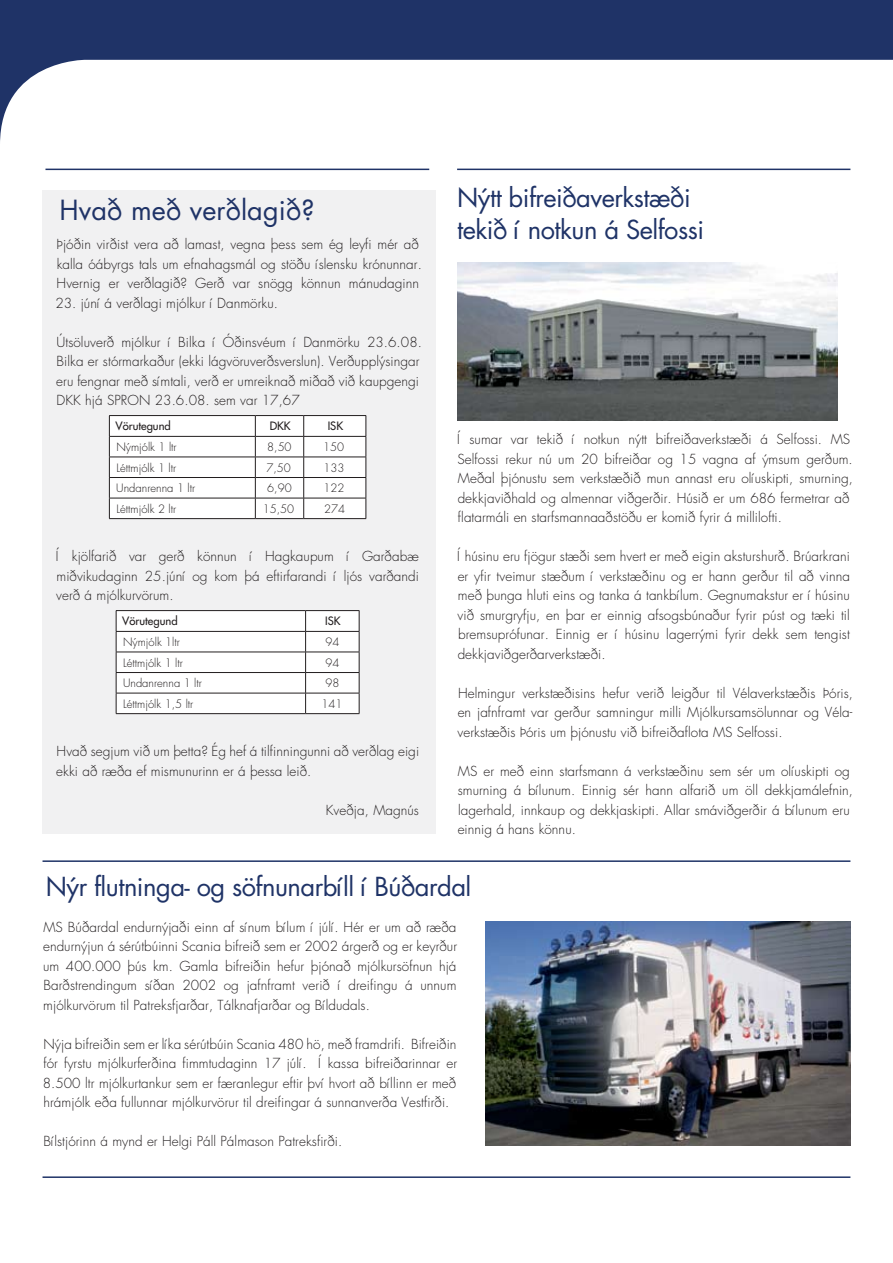
<style>
.page{position:relative;width:893px;height:1263px;background:#fff}
.page>*{position:absolute;margin:0;border:0;box-sizing:border-box;transform-origin:0 0}
.t1{font:27px "Futura";letter-spacing:.005em;color:#1f3367}
.t2{font:25.5px/31.5px "Futura";letter-spacing:-.02em;color:#1f3367}
.t3{font:300 13.5px/19.5px "Futura";letter-spacing:.005em;color:#221e1f}
.t4{font:300 11.25px "Futura";color:#221e1f}
.t5{font:11.25px "Futura";color:#221e1f}
</style>
<div class="page">
<svg style="left:0;top:0;width:892px;height:171px"></svg>
<svg style="left:892px;top:0;width:1px;height:60px"></svg>
<div style="left:43px;top:190px;width:393px;height:644px;background:#f1f1f2"></div>
<hr style="left:43px;top:1176px;width:807px;height:2px;background:#1f3367">
<hr style="left:45px;top:169px;width:384px;height:1px;background:#1f3367">
<hr style="left:457px;top:169px;width:393px;height:1px;background:#1f3367">
<hr style="left:109px;top:415px;width:146px;height:1px;background:#221e1f">
<hr style="left:255px;top:415px;width:49px;height:1px;background:#221e1f">
<hr style="left:304px;top:415px;width:62px;height:1px;background:#221e1f">
<svg style="left:109px;top:416px;width:258px;height:103px"></svg>
<hr style="left:109px;top:518px;width:146px;height:1px;background:#221e1f">
<hr style="left:255px;top:518px;width:49px;height:1px;background:#221e1f">
<hr style="left:304px;top:518px;width:62px;height:1px;background:#221e1f">
<hr style="left:116px;top:610px;width:190px;height:1px;background:#221e1f">
<hr style="left:306px;top:610px;width:53px;height:1px;background:#221e1f">
<svg style="left:116px;top:611px;width:244px;height:103px"></svg>
<hr style="left:116px;top:713px;width:190px;height:1px;background:#221e1f">
<hr style="left:306px;top:713px;width:53px;height:1px;background:#221e1f">
<img style="left:457px;top:262px;width:381px;height:158px">
<img style="left:485px;top:921px;width:365px;height:224px">
<hr style="left:43px;top:860px;width:807px;height:2px;background:#1f3367">
<h1 class="t1" style="left:60px;top:191px;width:256px">Hvað með verðlagið?</h1>
<p class="t3" style="left:57px;top:234px;width:367px">Þjóðin virðist vera að lamast, vegna þess sem ég leyfi mér að kalla óábyrgs tals um efnahagsmál og stöðu íslensku krónunnar.<br>Hvernig er verðlagið? Gerð var snögg könnun mánudaginn</p>
<p class="t3" style="left:55px;top:293px;width:224px">23. júní á verðlagi mjólkur í Danmörku.</p>
<p class="t3" style="left:56px;top:332px;width:367px">Útsöluverð mjólkur í Bilka í Óðinsvéum í Danmörku 23.6.08.<br>Bilka er stórmarkaður (ekki lágvöruverðsverslun). Verðupplýsingar eru fengnar með símtali, verð er umreiknað miðað við kaupgengi DKK hjá SPRON 23.6.08. sem var 17,67</p>
<p class="t5" style="left:116px;top:419px;width:57px">Vörutegund</p>
<p class="t5" style="left:270px;top:419px;width:22px">DKK</p>
<p class="t5" style="left:328px;top:419px;width:17px">ISK</p>
<p class="t4" style="left:116px;top:440px;width:62px">Nýmjólk 1 ltr</p>
<p class="t4" style="left:267px;top:440px;width:26px">8,50</p>
<p class="t4" style="left:323px;top:440px;width:22px">150</p>
<p class="t4" style="left:116px;top:460px;width:61px">Léttmjólk 1 ltr</p>
<p class="t4" style="left:266px;top:460px;width:26px">7,50</p>
<p class="t4" style="left:323px;top:460px;width:22px">133</p>
<p class="t4" style="left:116px;top:481px;width:80px">Undanrenna 1 ltr</p>
<p class="t4" style="left:267px;top:481px;width:26px">6,90</p>
<p class="t4" style="left:324px;top:481px;width:22px">122</p>
<p class="t4" style="left:116px;top:501px;width:61px">Léttmjólk 2 ltr</p>
<p class="t4" style="left:263px;top:501px;width:33px">15,50</p>
<p class="t4" style="left:324px;top:501px;width:22px">274</p>
<p class="t3" style="left:56px;top:546px;width:364px;text-align:justify">Í kjölfarið var gerð könnun í Hagkaupum í Garðabæ miðvikudaginn 25.júní og kom þá eftirfarandi í ljós varðandi verð á mjólkurvörum.</p>
<p class="t5" style="left:122px;top:614px;width:57px">Vörutegund</p>
<p class="t5" style="left:325px;top:614px;width:17px">ISK</p>
<p class="t4" style="left:123px;top:635px;width:58px">Nýmjólk 1ltr</p>
<p class="t4" style="left:325px;top:635px;width:15px">94</p>
<p class="t4" style="left:123px;top:655px;width:61px">Léttmjólk 1 ltr</p>
<p class="t4" style="left:325px;top:655px;width:15px">94</p>
<p class="t4" style="left:123px;top:676px;width:80px">Undanrenna 1 ltr</p>
<p class="t4" style="left:325px;top:676px;width:15px">98</p>
<p class="t4" style="left:123px;top:696px;width:72px">Léttmjólk 1,5 ltr</p>
<p class="t4" style="left:321px;top:696px;width:22px">141</p>
<p class="t3" style="left:56px;top:741px;width:364px">Hvað segjum við um þetta? Ég hef á tilfinningunni að verðlag eigi ekki að ræða ef mismunurinn er á þessa leið.</p>
<p class="t3" style="left:326px;top:800px;width:95px">Kveðja, Magnús</p>
<h2 class="t2" style="left:457px;top:182px;width:248px">Nýtt bifreiðaverkstæði tekið í notkun á Selfossi</h2>
<p class="t3" style="left:457px;top:429px;width:397px">Í sumar var tekið í notkun nýtt bifreiðaverkstæði á Selfossi. MS Selfossi rekur nú um 20 bifreiðar og 15 vagna af ýmsum gerðum.<br>Meðal þjónustu sem verkstæðið mun annast eru olíuskipti, smurning, dekkjaviðhald og almennar viðgerðir. Húsið er um 686 fermetrar að flatarmáli en starfsmannaaðstöðu er komið fyrir á millilofti.</p>
<p class="t3" style="left:458px;top:546px;width:394px;text-align:justify">Í húsinu eru fjögur stæði sem hvert er með eigin aksturshurð. Brúarkrani er yfir tveimur stæðum í verkstæðinu og er hann gerður til að vinna með þunga hluti eins og tanka á tankbílum. Gegnumakstur er í húsinu við smurgryfju, en þar er einnig afsogsbúnaður fyrir púst og tæki til bremsuprófunar. Einnig er í húsinu lagerrými fyrir dekk sem tengist dekkjaviðgerðarverkstæði.</p>
<p class="t3" style="left:458px;top:683px;width:397px;text-align:justify">Helmingur verkstæðisins hefur verið leigður til Vélaverkstæðis Þóris, en jafnframt var gerður samningur milli Mjólkursamsölunnar og Véla&shy;verkstæðis Þóris um þjónustu við bifreiðaflota MS Selfossi.</p>
<p class="t3" style="left:458px;top:761px;width:397px">MS er með einn starfsmann á verkstæðinu sem sér um olíuskipti og smurning á bílunum. Einnig sér hann alfarið um öll dekkjamálefnin, lagerhald, innkaup og dekkjaskipti. Allar smáviðgerðir á bílunum eru einnig á hans könnu.</p>
<h2 class="t2" style="left:46px;top:870px;width:427px">Nýr flutninga- og söfnunarbíll í Búðardal</h2>
<p class="t3" style="left:43px;top:917px;width:416px;text-align:justify">MS Búðardal endurnýjaði einn af sínum bílum í júlí. Hér er um að ræða endurnýjun á sérútbúinni Scania bifreið sem er 2002 árgerð og er keyrður um 400.000 þús km. Gamla bifreiðin hefur þjónað mjólkursöfnun hjá Barðstrendingum síðan 2002 og jafnframt verið í dreifingu á unnum mjólkur-vörum til Patreksfjarðar, Tálknafjarðar og Bíldudals.</p>
<p class="t3" style="left:43px;top:1034px;width:416px;text-align:justify">Nýja bifreiðin sem er líka sérútbúin Scania 480 hö, með framdrifi. Bifreiðin fór fyrstu mjólkurferðina fimmtudaginn 17 júlí. Í kassa bifreiðarinnar er 8.500 ltr mjólkurtankur sem er færanlegur eftir því hvort að bíllinn er með hrámjólk eða fullunnar mjólkurvörur til dreifingar á sunnanverða Vestfirði.</p>
<p class="t3" style="left:43px;top:1131px;width:300px">Bílstjórinn á mynd er Helgi Páll Pálmason Patreksfirði.</p>
</div>
